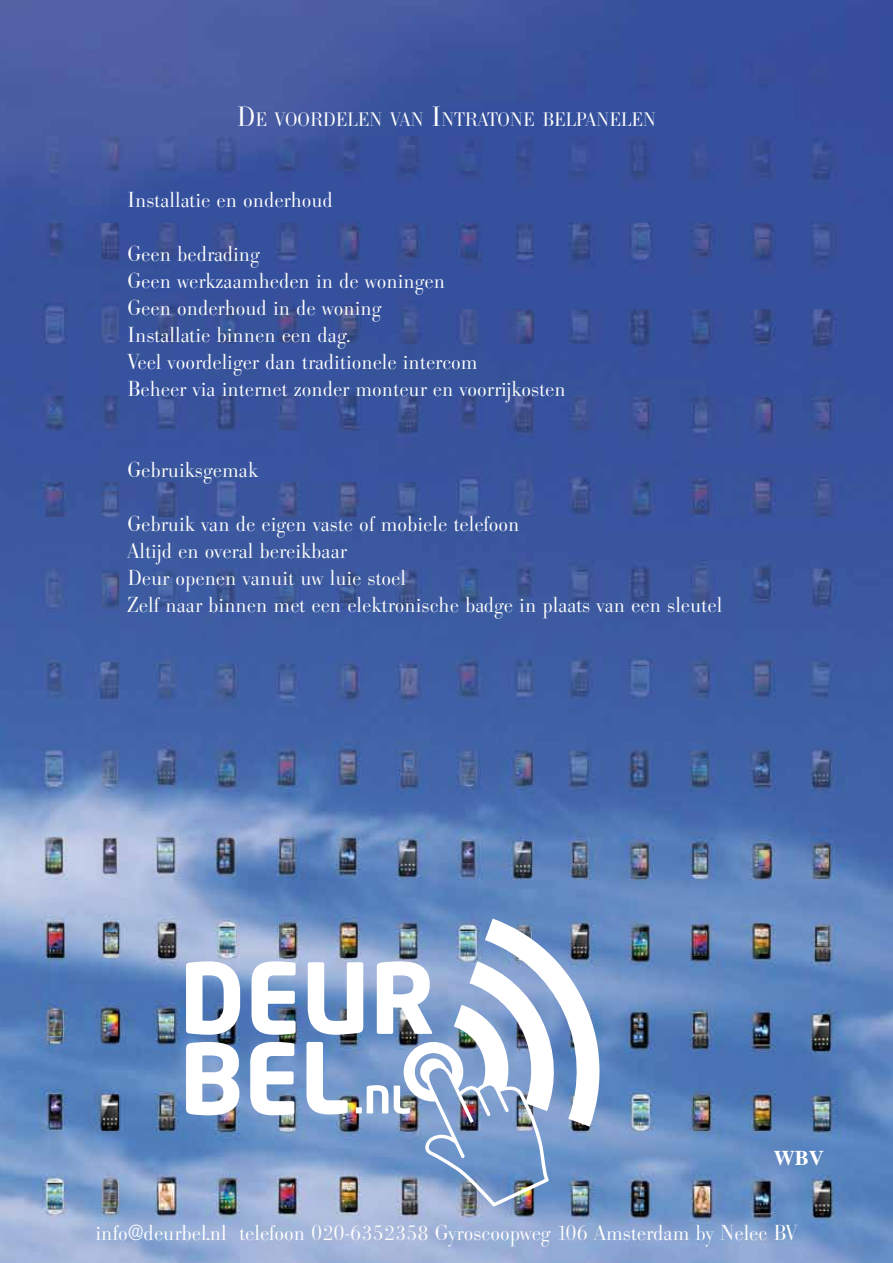
<style>
.page{position:relative;width:893px;height:1263px;background:#fff}
.page>*{position:absolute;margin:0;border:0;box-sizing:border-box;transform-origin:0 0}
.t1{font:300 21px/27px "Bodoxi";color:#fff}
.t2{font:700 21px "Times";color:#fff}
.t3{font:300 18.9px "Bodoxi";color:#fff}
.s1{font-size:27px}
</style>
<div class="page">
<img style="left:0;top:0;width:893px;height:1263px">
<svg style="left:186px;top:961px;width:54px;height:74px"></svg>
<svg style="left:252px;top:961px;width:44px;height:74px"></svg>
<svg style="left:186px;top:1042px;width:53px;height:73px"></svg>
<svg style="left:250px;top:1042px;width:44px;height:73px"></svg>
<img style="left:306px;top:918px;width:298px;height:288px">
<p class="t3" style="left:237px;top:109px;width:420px"><span class="s1">D</span>E VOORDELEN VAN <span class="s1">I</span>NTRATONE BELPANELEN</p>
<p class="t1" style="left:128px;top:188px;width:207px">Installatie en onderhoud</p>
<p class="t1" style="left:128px;top:242px;width:440px">Geen bedrading<br>Geen werkzaamheden in de woningen<br>Geen onderhoud in de woning<br>Installatie binnen een dag.<br>Veel voordeliger dan traditionele intercom<br>Beheer via internet zonder monteur en voorrijkosten</p>
<p class="t1" style="left:128px;top:458px;width:132px">Gebruiksgemak</p>
<p class="t1" style="left:128px;top:512px;width:596px">Gebruik van de eigen vaste of mobiele telefoon<br>Altijd en overal bereikbaar<br>Deur openen vanuit uw luie stoel<br>Zelf naar binnen met een elektronische badge in plaats van een sleutel</p>
<p class="t2" style="left:774px;top:1138px;width:52px">WBV</p>
<p class="t1" style="left:95px;top:1221px;width:704px">info@deurbel.nl telefoon 020-6352358 Gyroscoopweg 106 Amsterdam by Nelec BV</p>
</div>
